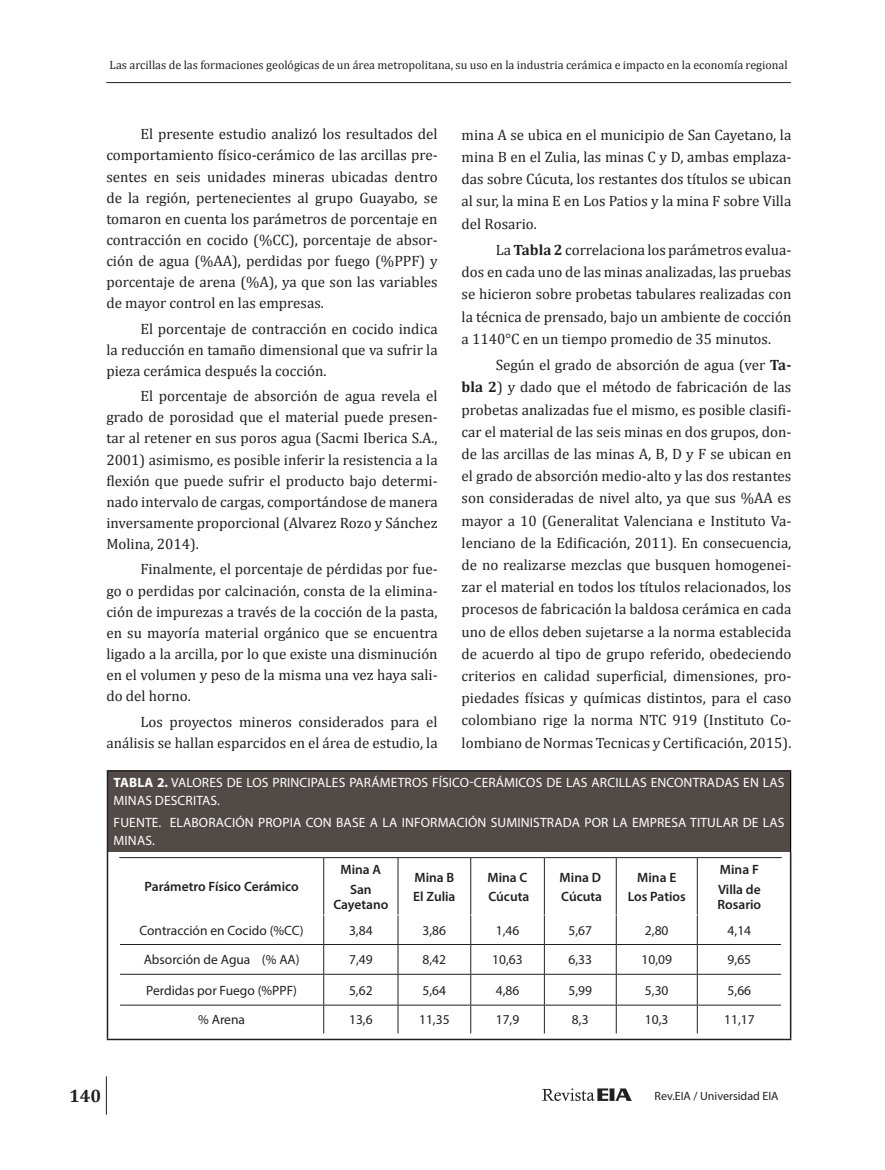
<style>
.page{position:relative;width:885px;height:1170px;background:#fff}
.page>*{position:absolute;margin:0;border:0;box-sizing:border-box;transform-origin:0 0}
.t1{font:700 18px "Cambria";color:#231f20}
.t2{font:15px/22.2px "Cambria";color:#231f20;text-align:justify}
.t3{font:13.5px/18px "Myriad Pro";letter-spacing:.01em;color:#fff}
.t4{font:13.5px "Myriad Pro";color:#231f20}
.t5{font:600 13.5px/19.8px "Myriad Pro";color:#231f20}
.t6{font:12px "Cambria";color:#231f20}
.t7{font:12px "Myriad Pro";color:#231f20}
.s1{font-weight:700}
</style>
<div class="page">
<hr style="left:106px;top:82px;width:684px;height:1px;background:#231f20">
<hr style="left:106px;top:1076px;width:1px;height:38px;background:#231f20">
<svg style="left:542px;top:1088px;width:90px;height:12px"></svg>
<div style="left:107px;top:770px;width:683px;height:81px;background:#524a47"></div>
<hr style="left:107px;top:851px;width:1px;height:187px;background:#231f20">
<hr style="left:789px;top:851px;width:2px;height:187px;background:#231f20">
<hr style="left:107px;top:1038px;width:684px;height:2px;background:#231f20">
<hr style="left:107px;top:771px;width:1px;height:80px;background:#231f20">
<hr style="left:107px;top:770px;width:684px;height:1px;background:#231f20">
<hr style="left:790px;top:771px;width:1px;height:80px;background:#000">
<hr style="left:119px;top:857px;width:205px;height:1px;background:#231f20">
<hr style="left:324px;top:857px;width:74px;height:1px;background:#231f20">
<hr style="left:398px;top:857px;width:72px;height:1px;background:#231f20">
<hr style="left:470px;top:857px;width:74px;height:1px;background:#231f20">
<hr style="left:544px;top:857px;width:72px;height:1px;background:#231f20">
<hr style="left:616px;top:857px;width:81px;height:1px;background:#231f20">
<hr style="left:697px;top:857px;width:84px;height:1px;background:#231f20">
<hr style="left:323px;top:857px;width:1px;height:57px;background:#231f20">
<hr style="left:397px;top:857px;width:1px;height:57px;background:#231f20">
<hr style="left:470px;top:857px;width:1px;height:57px;background:#231f20">
<hr style="left:544px;top:857px;width:1px;height:57px;background:#231f20">
<hr style="left:615px;top:857px;width:1px;height:57px;background:#231f20">
<hr style="left:696px;top:857px;width:1px;height:57px;background:#231f20">
<hr style="left:120px;top:944px;width:204px;height:1px;background:#231f20">
<hr style="left:324px;top:944px;width:74px;height:1px;background:#231f20">
<svg style="left:323px;top:915px;width:1px;height:58px"></svg>
<hr style="left:398px;top:944px;width:72px;height:1px;background:#231f20">
<svg style="left:397px;top:915px;width:1px;height:58px"></svg>
<hr style="left:470px;top:944px;width:74px;height:1px;background:#231f20">
<svg style="left:470px;top:915px;width:1px;height:58px"></svg>
<hr style="left:544px;top:944px;width:72px;height:1px;background:#231f20">
<svg style="left:544px;top:915px;width:1px;height:58px"></svg>
<hr style="left:616px;top:944px;width:81px;height:1px;background:#231f20">
<svg style="left:615px;top:915px;width:1px;height:58px"></svg>
<hr style="left:697px;top:944px;width:84px;height:1px;background:#231f20">
<svg style="left:696px;top:915px;width:1px;height:58px"></svg>
<hr style="left:120px;top:973px;width:204px;height:1px;background:#231f20">
<hr style="left:324px;top:973px;width:74px;height:1px;background:#231f20">
<hr style="left:323px;top:974px;width:1px;height:30px;background:#231f20">
<hr style="left:398px;top:973px;width:72px;height:1px;background:#231f20">
<hr style="left:397px;top:974px;width:1px;height:30px;background:#231f20">
<hr style="left:470px;top:973px;width:74px;height:1px;background:#231f20">
<hr style="left:470px;top:974px;width:1px;height:30px;background:#231f20">
<hr style="left:544px;top:973px;width:72px;height:1px;background:#231f20">
<hr style="left:544px;top:974px;width:1px;height:30px;background:#231f20">
<hr style="left:616px;top:973px;width:81px;height:1px;background:#231f20">
<hr style="left:615px;top:974px;width:1px;height:30px;background:#231f20">
<hr style="left:697px;top:973px;width:84px;height:1px;background:#231f20">
<hr style="left:696px;top:974px;width:1px;height:30px;background:#231f20">
<hr style="left:120px;top:1004px;width:204px;height:1px;background:#231f20">
<hr style="left:324px;top:1004px;width:74px;height:1px;background:#231f20">
<svg style="left:323px;top:1005px;width:1px;height:28px"></svg>
<hr style="left:398px;top:1004px;width:72px;height:1px;background:#231f20">
<svg style="left:397px;top:1005px;width:1px;height:28px"></svg>
<hr style="left:470px;top:1004px;width:74px;height:1px;background:#231f20">
<svg style="left:470px;top:1005px;width:1px;height:28px"></svg>
<hr style="left:544px;top:1004px;width:72px;height:1px;background:#231f20">
<svg style="left:544px;top:1005px;width:1px;height:28px"></svg>
<hr style="left:616px;top:1004px;width:81px;height:1px;background:#231f20">
<svg style="left:615px;top:1005px;width:1px;height:28px"></svg>
<hr style="left:697px;top:1004px;width:84px;height:1px;background:#231f20">
<svg style="left:696px;top:1005px;width:1px;height:28px"></svg>
<hr style="left:119px;top:857px;width:1px;height:58px;background:#fff">
<p class="t6" style="left:110px;top:58px;width:679px">Las arcillas de las formaciones geológicas de un área metropolitana, su uso en la industria cerámica e impacto en la economía regional</p>
<p class="t2" style="left:106px;top:123px;width:333px;line-height:21.1px;text-indent:34px">El presente estudio analizó los resultados del comportamiento físico-cerámico de las arcillas pre&shy;sentes en seis unidades mineras ubicadas dentro de la región, pertenecientes al grupo Guayabo, se tomaron en cuenta los parámetros de porcentaje en contracción en cocido (%CC), porcentaje de absor&shy;ción de agua (%AA), perdidas por fuego (%PPF) y porcentaje de arena (%A), ya que son las variables de mayor control en las empresas.</p>
<p class="t2" style="left:106px;top:318px;width:333px;line-height:21.1px;text-indent:34px">El porcentaje de contracción en cocido indica la reducción en tamaño dimensional que va sufrir la pieza cerámica después la cocción.</p>
<p class="t2" style="left:106px;top:385px;width:333px;line-height:21.1px;text-indent:34px">El porcentaje de absorción de agua revela el grado de porosidad que el material puede presen&shy;tar al retener en sus poros agua (Sacmi Iberica S.A., 2001) asimismo, es posible inferir la resistencia a la flexión que puede sufrir el producto bajo determi&shy;nado intervalo de cargas, comportándose de manera inversamente proporcional (Alvarez Rozo y Sánchez Molina, 2014).</p>
<p class="t2" style="left:106px;top:558px;width:333px;line-height:21.1px;text-indent:34px">Finalmente, el porcentaje de pérdidas por fue&shy;go o perdidas por calcinación, consta de la elimina&shy;ción de impurezas a través de la cocción de la pasta, en su mayoría material orgánico que se encuentra ligado a la arcilla, por lo que existe una disminución en el volumen y peso de la misma una vez haya sali&shy;do del horno.</p>
<p class="t2" style="left:106px;top:710px;width:333px;line-height:21.1px;text-align:right">Los proyectos mineros considerados para el análisis se hallan esparcidos en el área de estudio, la</p>
<p class="t2" style="left:461px;top:123px;width:331px">mina A se ubica en el municipio de San Cayetano, la mina B en el Zulia, las minas C y D, ambas emplaza&shy;das sobre Cúcuta, los restantes dos títulos se ubican al sur, la mina E en Los Patios y la mina F sobre Villa del Rosario.</p>
<p class="t2" style="left:461px;top:239px;width:331px;text-indent:34px">La <span class="s1">Tabla 2</span> correlaciona los parámetros evalua&shy;dos en cada uno de las minas analizadas, las pruebas se hicieron sobre probetas tabulares realizadas con la técnica de prensado, bajo un ambiente de cocción a 1140°C en un tiempo promedio de 35 minutos.</p>
<p class="t2" style="left:461px;top:354px;width:331px;text-indent:34px">Según el grado de absorción de agua (ver <span class="s1">Ta&shy;bla 2</span>) y dado que el método de fabricación de las probetas analizadas fue el mismo, es posible clasifi&shy;car el material de las seis minas en dos grupos, don&shy;de las arcillas de las minas A, B, D y F se ubican en el grado de absorción medio-alto y las dos restantes son consideradas de nivel alto, ya que sus %AA es mayor a 10 (Generalitat Valenciana e Instituto Va&shy;lenciano de la Edificación, 2011). En consecuencia, de no realizarse mezclas que busquen homogenei&shy;zar el material en todos los títulos relacionados, los procesos de fabricación la baldosa cerámica en cada uno de ellos deben sujetarse a la norma establecida de acuerdo al tipo de grupo referido, obedeciendo criterios en calidad superficial, dimensiones, pro&shy;piedades físicas y químicas distintos, para el caso colombiano rige la norma NTC 919 (Instituto Co&shy;lombiano de Normas Tecnicas y Certificación, 2015).</p>
<p class="t3" style="left:114px;top:773px;width:672px"><span class="s1">TABLA 2.</span> VALORES DE LOS PRINCIPALES PARÁMETROS FÍSICO-CERÁMICOS DE LAS ARCILLAS ENCONTRADAS EN LAS<br>MINAS DESCRITAS.</p>
<p class="t3" style="left:114px;top:813px;width:672px">FUENTE. ELABORACIÓN PROPIA CON BASE A LA INFORMACIÓN SUMINISTRADA POR LA EMPRESA TITULAR DE LAS<br>MINAS.</p>
<p class="t5" style="left:144px;top:876px;width:156px">Parámetro Físico Cerámico</p>
<p class="t5" style="left:340px;top:858px;width:42px;text-align:center">Mina A<br>San</p>
<p class="t5" style="left:333px;top:894px;width:57px">Cayetano</p>
<p class="t5" style="left:413px;top:866px;width:44px">Mina B<br>El Zulia</p>
<p class="t5" style="left:487px;top:866px;width:43px">Mina C<br>Cúcuta</p>
<p class="t5" style="left:559px;top:866px;width:44px">Mina D<br>Cúcuta</p>
<p class="t5" style="left:627px;top:866px;width:60px;text-align:center">Mina E<br>Los Patios</p>
<p class="t5" style="left:718px;top:858px;width:44px">Mina F<br>Villa de</p>
<p class="t5" style="left:717px;top:894px;width:45px">Rosario</p>
<p class="t1" style="left:69px;top:1082px;width:33px">140</p>
<p class="t4" style="left:139px;top:921px;width:166px">Contracción en Cocido (%CC)</p>
<p class="t4" style="left:349px;top:921px;width:25px">3,84</p>
<p class="t4" style="left:422px;top:921px;width:25px">3,86</p>
<p class="t4" style="left:495px;top:921px;width:25px">1,46</p>
<p class="t4" style="left:568px;top:921px;width:25px">5,67</p>
<p class="t4" style="left:645px;top:921px;width:25px">2,80</p>
<p class="t4" style="left:727px;top:921px;width:25px">4,14</p>
<p class="t4" style="left:144px;top:951px;width:157px">Absorción de Agua (% AA)</p>
<p class="t4" style="left:349px;top:951px;width:25px">7,49</p>
<p class="t4" style="left:422px;top:951px;width:25px">8,42</p>
<p class="t4" style="left:492px;top:951px;width:32px">10,63</p>
<p class="t4" style="left:568px;top:951px;width:25px">6,33</p>
<p class="t4" style="left:641px;top:951px;width:32px">10,09</p>
<p class="t4" style="left:727px;top:951px;width:25px">9,65</p>
<p class="t4" style="left:146px;top:981px;width:152px">Perdidas por Fuego (%PPF)</p>
<p class="t4" style="left:349px;top:981px;width:25px">5,62</p>
<p class="t4" style="left:422px;top:981px;width:25px">5,64</p>
<p class="t4" style="left:495px;top:981px;width:25px">4,86</p>
<p class="t4" style="left:568px;top:981px;width:25px">5,99</p>
<p class="t4" style="left:645px;top:981px;width:25px">5,30</p>
<p class="t4" style="left:727px;top:981px;width:25px">5,66</p>
<p class="t4" style="left:198px;top:1011px;width:48px">% Arena</p>
<p class="t4" style="left:349px;top:1011px;width:25px">13,6</p>
<p class="t4" style="left:419px;top:1011px;width:32px">11,35</p>
<p class="t4" style="left:495px;top:1011px;width:25px">17,9</p>
<p class="t4" style="left:572px;top:1011px;width:18px">8,3</p>
<p class="t4" style="left:645px;top:1011px;width:25px">10,3</p>
<p class="t4" style="left:724px;top:1011px;width:32px">11,17</p>
<p class="t7" style="left:654px;top:1087px;width:125px">Rev.EIA / Universidad EIA</p>
</div>
